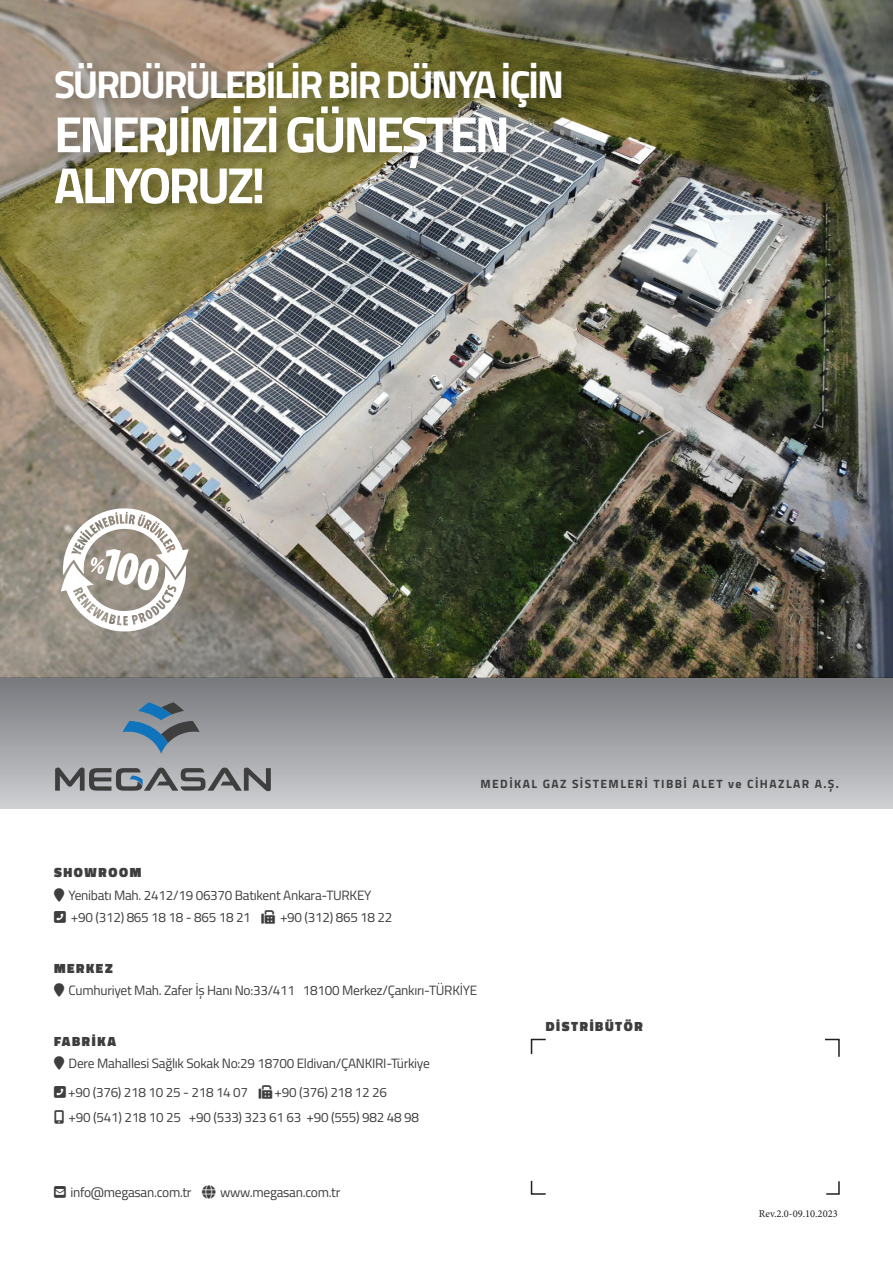
<style>
.page{position:relative;width:893px;height:1263px;background:#fff}
.page>*{position:absolute;margin:0;border:0;box-sizing:border-box;transform-origin:0 0}
.t1{font:700 51px "Titillium Web";letter-spacing:-.06em;color:#fff}
.t2{font:700 39px "Titillium Web";letter-spacing:-.06em;color:#fff}
.t3{font:13.5px "Titillium Web";letter-spacing:-.02em;color:#3e3e3f}
.t4{font:900 13.5px "Titillium Web";letter-spacing:.12em;color:#3e3e3f}
.t5{font:700 12px "Titillium Web";letter-spacing:.12em;color:#3e3e3f}
.t6{font:10.5px "Minion Pro";color:#231f20}
</style>
<div class="page">
<img style="left:0;top:0;width:893px;height:677px">
<div style="left:0;top:677px;width:893px;height:132px;background:linear-gradient(to bottom,#76787c,#cdcfd1)"></div>
<div style="left:53px;top:60px;width:523px;height:159px;background:#231f20;opacity:.3"></div>
<svg style="left:825px;top:1038px;width:15px;height:19px"></svg>
<svg style="left:530px;top:1180px;width:16px;height:15px"></svg>
<svg style="left:530px;top:1038px;width:16px;height:16px"></svg>
<svg style="left:826px;top:1181px;width:14px;height:14px"></svg>
<svg style="left:61px;top:503px;width:128px;height:133px"></svg>
<svg style="left:55px;top:768px;width:216px;height:23px"></svg>
<svg style="left:123px;top:702px;width:77px;height:52px"></svg>
<p class="t2" style="left:54px;top:55px;width:511px">SÜRDÜRÜLEBİLİR BİR DÜNYA İÇİN</p>
<p class="t1" style="left:54px;top:95px;width:457px">ENERJİMİZİ GÜNEŞTEN</p>
<p class="t1" style="left:54px;top:146px;width:213px">ALIYORUZ!</p>
<p class="t4" style="left:54px;top:863px;width:89px">SHOWROOM</p>
<p class="t3" style="left:69px;top:885px;width:304px">Yenibatı Mah. 2412/19 06370 Batıkent Ankara-TURKEY</p>
<p class="t3" style="left:71px;top:907px;width:181px">+90 (312) 865 18 18 - 865 18 21</p>
<p class="t3" style="left:280px;top:907px;width:114px">+90 (312) 865 18 22</p>
<p class="t5" style="left:480px;top:774px;width:360px">MEDİKAL GAZ SİSTEMLERİ TIBBİ ALET ve CİHAZLAR A.Ş.</p>
<p class="t4" style="left:54px;top:958px;width:60px">MERKEZ</p>
<p class="t3" style="left:69px;top:980px;width:410px">Cumhuriyet Mah. Zafer İş Hanı No:33/411 18100 Merkez/Çankırı-TÜRKİYE</p>
<p class="t4" style="left:54px;top:1031px;width:63px">FABRİKA</p>
<p class="t3" style="left:69px;top:1053px;width:363px">Dere Mahallesi Sağlık Sokak No:29 18700 Eldivan/ÇANKIRI-Türkiye</p>
<p class="t3" style="left:68px;top:1082px;width:181px">+90 (376) 218 10 25 - 218 14 07</p>
<p class="t3" style="left:275px;top:1082px;width:114px">+90 (376) 218 12 26</p>
<p class="t3" style="left:69px;top:1107px;width:352px">+90 (541) 218 10 25 +90 (533) 323 61 63 +90 (555) 982 48 98</p>
<p class="t3" style="left:70px;top:1182px;width:123px">info@megasan.com.tr</p>
<p class="t3" style="left:220px;top:1182px;width:122px">www.megasan.com.tr</p>
<p class="t4" style="left:546px;top:1016px;width:99px">DİSTRİBÜTÖR</p>
<p class="t6" style="left:759px;top:1206px;width:80px">Rev.2.0-09.10.2023</p>
</div>
